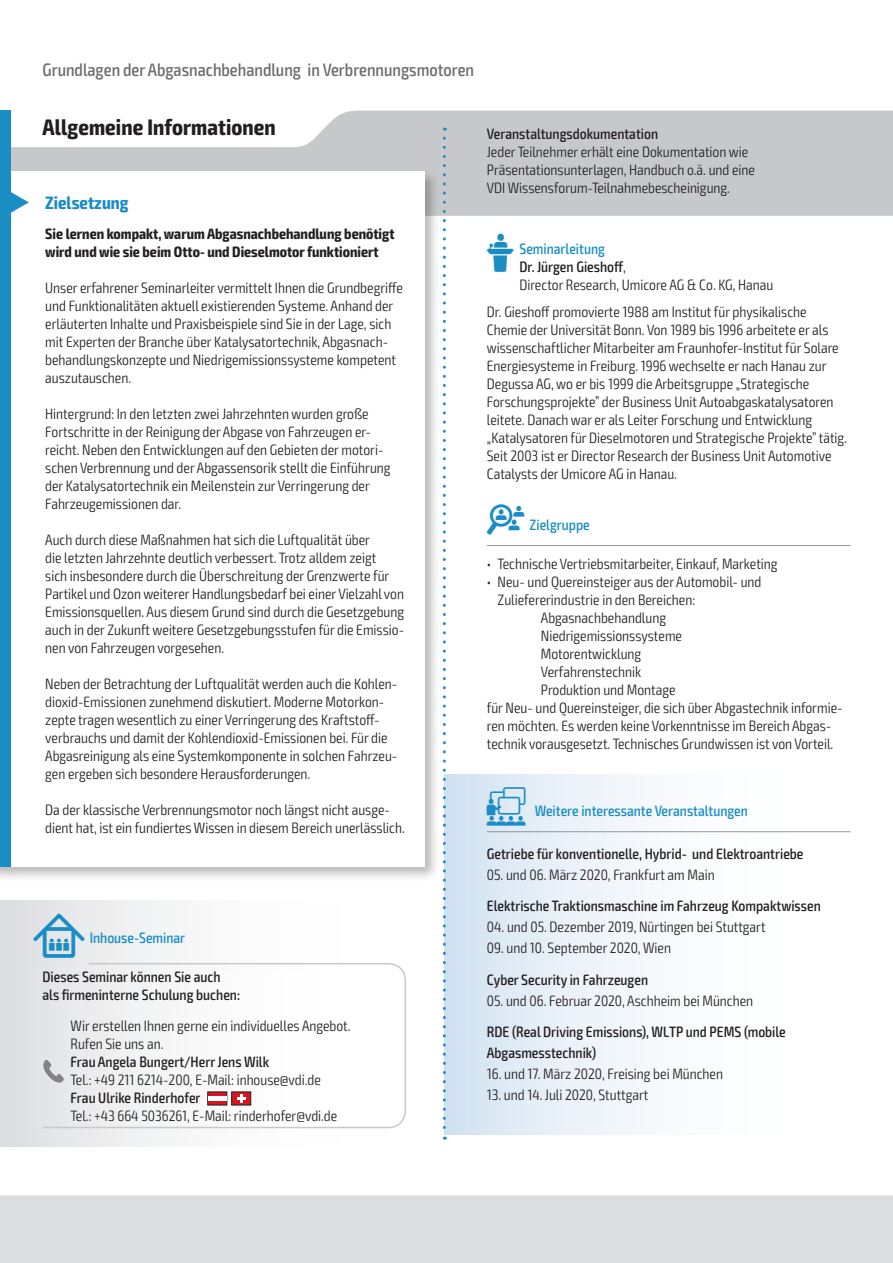
<style>
.page{position:relative;width:893px;height:1263px;background:#fff}
.page>*{position:absolute;margin:0;border:0;box-sizing:border-box;transform-origin:0 0}
.t1{font:700 condensed 22.5px "Exo 2";letter-spacing:.005em;color:#231f20}
.t2{font:500 condensed 18px "Exo 2";color:#6c6d70}
.t3{font:700 condensed 18px "Exo 2";color:#1a8dc4}
.t4{font:300 condensed 15px/18px "Exo 2";color:#231f20}
.t5{font:500 condensed 15px/21px "Exo 2";color:#231f20}
.t6{font:700 condensed 15px/18px "Exo 2";color:#231f20}
.t7{font:500 condensed 15px "Exo 2";color:#1a8dc4}
.s1{font-family:"VDI Iconset S4 A Regular";font-weight:400;font-stretch:normal;font-size:15.45px}
.s2{font-family:"VDI Iconset S4 A Regular";font-weight:400;font-stretch:normal;color:#1a8dc4}
.s3{font-weight:500;color:#1a8dc4}
.s4{font-weight:500}
.s5{font-family:"VDI Iconset S4 A Regular";font-weight:400;font-stretch:normal}
.s6{font-family:"VDI Iconset S4 A Regular";font-weight:400;font-stretch:normal;font-size:19.5px}
</style>
<div class="page">
<div style="left:0;top:1195px;width:893px;height:68px;background:#dcdddf"></div>
<svg style="left:11px;top:111px;width:881px;height:105px;fill:#c7c8ca"></svg>
<hr style="left:892px;top:111px;width:1px;height:105px;background:#1a8dc4">
<div style="left:0;top:111px;width:11px;height:63px;background:#1a8dc4"></div>
<div style="left:444px;top:774px;width:406px;height:360px;background:linear-gradient(to right,#d9e6f3,#fff)"></div>
<hr style="left:487px;top:831px;width:363px;height:1px;background:#939598">
<div style="left:0;top:168px;width:440px;height:714px;background:#231f20;opacity:.3"></div>
<div style="left:0;top:171px;width:424px;height:696px;background:#fff"></div>
<div style="left:0;top:171px;width:11px;height:696px;background:#1a8dc4"></div>
<svg style="left:11px;top:192px;width:18px;height:21px"></svg>
<div style="left:0;top:900px;width:406px;height:247px;background:linear-gradient(to right,#e3e3e5,#fff)"></div>
<svg style="left:42px;top:962px;width:364px;height:167px"></svg>
<div style="left:0;top:972px;width:383px;height:152px;background:linear-gradient(to right,#e2e3e5,#fff)"></div>
<svg style="left:207px;top:1091px;width:44px;height:14px"></svg>
<hr style="left:208px;top:1096px;width:19px;height:4px;background:#fff">
<svg style="left:43px;top:1060px;width:21px;height:23px"></svg>
<hr style="left:487px;top:545px;width:363px;height:1px;background:#939598">
<svg style="left:443px;top:138px;width:3px;height:1002px"></svg>
<p class="t2" style="left:43px;top:59px;width:433px">Grundlagen der Abgasnachbehandlung in Verbrennungsmotoren</p>
<h1 class="t1" style="left:43px;top:113px;width:235px">Allgemeine Informationen</h1>
<p class="t5" style="left:487px;top:124px;width:173px">Veranstaltungsdokumentation</p>
<p class="t4" style="left:487px;top:143px;width:270px">Jeder Teilnehmer erhält eine Dokumentation wie<br>Präsentationsunterlagen, Handbuch o.ä. und eine<br>VDI Wissensforum-Teilnahmebescheinigung.</p>
<p class="t3" style="left:45px;top:192px;width:85px">Zielsetzung</p>
<p class="t6" style="left:45px;top:225px;width:351px">Sie lernen kompakt, warum Abgasnachbehandlung benötigt wird und wie sie beim Otto- und Dieselmotor funktioniert</p>
<p class="t4" style="left:45px;top:279px;width:359px">Unser erfahrener Seminarleiter vermittelt Ihnen die Grundbegriffe und Funktionalitäten aktuell existierenden Systeme. Anhand der erläuterten Inhalte und Praxisbeispiele sind Sie in der Lage, sich mit Experten der Branche über Katalysatortechnik, Abgasnach&shy;behandlungskonzepte und Niedrigemissionssysteme kompetent auszutauschen.</p>
<p class="t4" style="left:45px;top:405px;width:347px">Hintergrund: In den letzten zwei Jahrzehnten wurden große Fortschritte in der Reinigung der Abgase von Fahrzeugen er&shy;reicht. Neben den Entwicklungen auf den Gebieten der motori&shy;schen Verbrennung und der Abgassensorik stellt die Einführung der Katalysatortechnik ein Meilenstein zur Verringerung der Fahrzeugemissionen dar.</p>
<p class="t4" style="left:45px;top:531px;width:360px">Auch durch diese Maßnahmen hat sich die Luftqualität über<br>die letzten Jahrzehnte deutlich verbessert. Trotz alldem zeigt<br>sich insbesondere durch die Überschreitung der Grenzwerte für Partikel und Ozon weiterer Handlungsbedarf bei einer Vielzahl von Emissionsquellen. Aus diesem Grund sind durch die Gesetzgebung auch in der Zukunft weitere Gesetzgebungsstufen für die Emissio&shy;nen von Fahrzeugen vorgesehen.</p>
<p class="t4" style="left:45px;top:675px;width:354px">Neben der Betrachtung der Luftqualität werden auch die Kohlen&shy;dioxid-Emissionen zunehmend diskutiert. Moderne Motorkon&shy;zepte tragen wesentlich zu einer Verringerung des Kraftstoff&shy;verbrauchs und damit der Kohlendioxid-Emissionen bei. Für die Abgasreinigung als eine Systemkomponente in solchen Fahrzeu&shy;gen ergeben sich besondere Herausforderungen.</p>
<p class="t4" style="left:45px;top:801px;width:361px">Da der klassische Verbrennungsmotor noch längst nicht ausge&shy;dient hat, ist ein fundiertes Wissen in diesem Bereich unerlässlich.</p>
<p class="t7" style="left:33px;top:929px;width:153px"><span class="s1">I</span> Inhouse-Seminar</p>
<p class="t5" style="left:43px;top:968px;width:199px;line-height:18px">Dieses Seminar können Sie auch als firmeninterne Schulung buchen:</p>
<p class="t4" style="left:71px;top:1017px;width:282px">Wir erstellen Ihnen gerne ein individuelles Angebot.<br>Rufen Sie uns an.</p>
<p class="t5" style="left:71px;top:1052px;width:200px">Frau Angela Bungert/Herr Jens Wilk</p>
<p class="t4" style="left:71px;top:1071px;width:252px">Tel.: +49 211 6214-200, E-Mail: inhouse@vdi.de</p>
<p class="t5" style="left:71px;top:1088px;width:132px">Frau Ulrike Rinderhofer</p>
<p class="t4" style="left:71px;top:1107px;width:268px">Tel.: +43 664 5036261, E-Mail: rinderhofer@vdi.de</p>
<p class="t4" style="left:519px;top:240px;width:255px;text-indent:-33px"><span class="s2">L</span> <span class="s3">Seminarleitung<br></span><span class="s4">Dr. Jürgen Gieshoff</span>,<br>Director Research, Umicore AG &amp; Co. KG, Hanau</p>
<p class="t4" style="left:487px;top:303px;width:362px">Dr. Gieshoff promovierte 1988 am Institut für physikalische Chemie der Universität Bonn. Von 1989 bis 1996 arbeitete er als wissenschaftlicher Mitarbeiter am Fraunhofer-Institut für Solare Energiesysteme in Freiburg. 1996 wechselte er nach Hanau zur Degussa AG, wo er bis 1999 die Arbeitsgruppe „Strategische Forschungsprojekte” der Business Unit Autoabgaskatalysatoren leitete. Danach war er als Leiter Forschung und Entwicklung „Katalysatoren für Dieselmotoren und Strategische Projekte” tätig.<br>Seit 2003 ist er Director Research der Business Unit Automotive Catalysts der Umicore AG in Hanau.</p>
<p class="t7" style="left:487px;top:516px;width:104px"><span class="s5">Z</span> Zielgruppe</p>
<p class="t4" style="left:487px;top:555px;width:292px">• Technische Vertriebsmitarbeiter, Einkauf, Marketing</p>
<p class="t4" style="left:487px;top:573px;width:276px">• Neu- und Quereinsteiger aus der Automobil- und</p>
<p class="t4" style="left:497px;top:591px;width:199px">Zuliefererindustrie in den Bereichen:</p>
<p class="t4" style="left:541px;top:609px;width:127px">Abgasnachbehandlung</p>
<p class="t4" style="left:541px;top:627px;width:143px">Niedrigemissionssysteme</p>
<p class="t4" style="left:541px;top:645px;width:102px">Motorentwicklung</p>
<p class="t4" style="left:541px;top:663px;width:102px">Verfahrenstechnik</p>
<p class="t4" style="left:541px;top:681px;width:136px">Produktion und Montage</p>
<p class="t4" style="left:487px;top:699px;width:357px">für Neu- und Quereinsteiger, die sich über Abgastechnik informie-</p>
<p class="t4" style="left:487px;top:717px;width:346px">ren möchten. Es werden keine Vorkenntnisse im Bereich Abgas-</p>
<p class="t4" style="left:487px;top:735px;width:348px">technik vorausgesetzt. Technisches Grundwissen ist von Vorteil.</p>
<p class="t7" style="left:487px;top:802px;width:263px"><span class="s6">W</span> Weitere interessante Veranstaltungen</p>
<p class="t5" style="left:487px;top:843px;width:318px">Getriebe für konventionelle, Hybrid- und Elektroantriebe</p>
<p class="t4" style="left:487px;top:866px;width:229px">05. und 06. März 2020, Frankfurt am Main</p>
<p class="t5" style="left:487px;top:896px;width:335px">Elektrische Traktionsmaschine im Fahrzeug Kompaktwissen</p>
<p class="t4" style="left:487px;top:918px;width:280px">04. und 05. Dezember 2019, Nürtingen bei Stuttgart</p>
<p class="t4" style="left:487px;top:939px;width:186px">09. und 10. September 2020, Wien</p>
<p class="t5" style="left:487px;top:969px;width:163px">Cyber Security in Fahrzeugen</p>
<p class="t4" style="left:487px;top:992px;width:268px">05. und 06. Februar 2020, Aschheim bei München</p>
<p class="t5" style="left:487px;top:1022px;width:300px">RDE (Real Driving Emissions), WLTP und PEMS (mobile<br>Abgasmesstechnik)</p>
<p class="t4" style="left:487px;top:1065px;width:238px">16. und 17. März 2020, Freising bei München</p>
<p class="t4" style="left:487px;top:1086px;width:163px">13. und 14. Juli 2020, Stuttgart</p>
</div>
